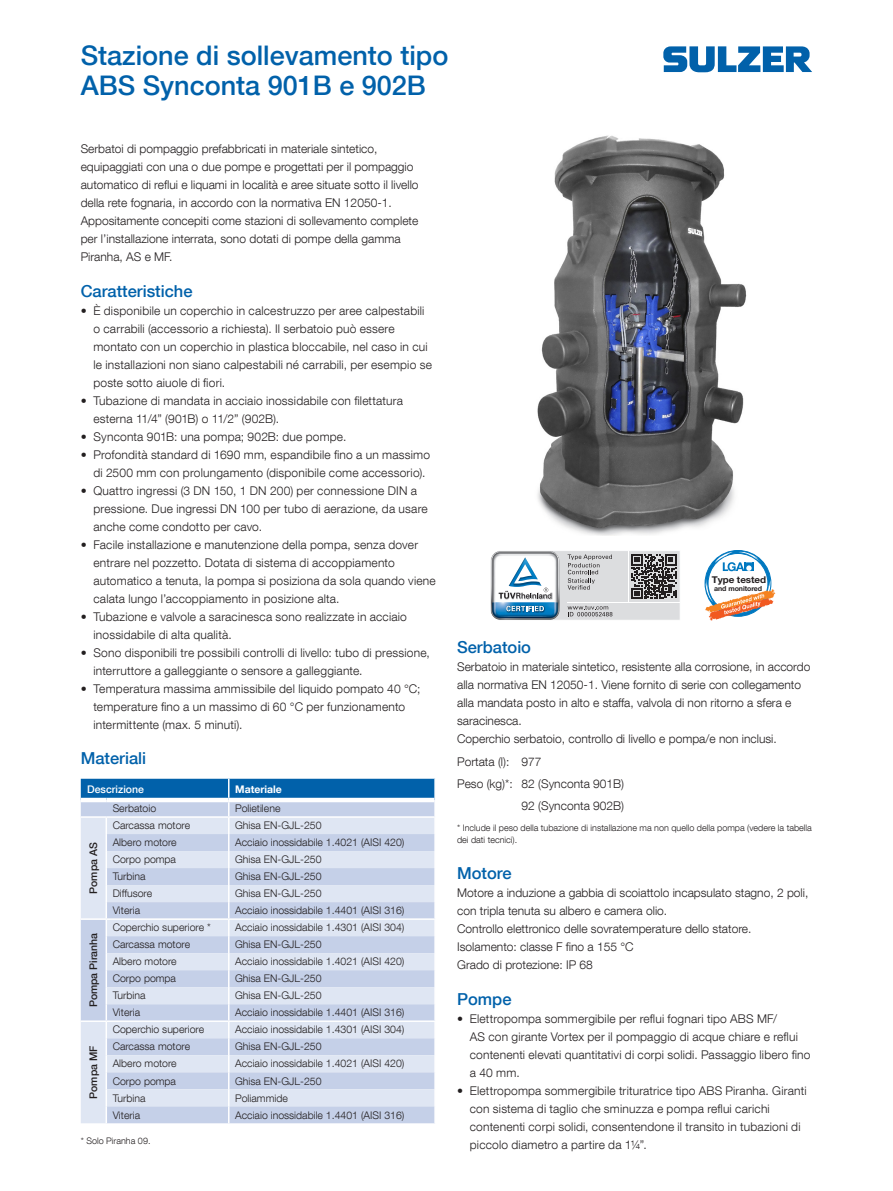
<style>
.page{position:relative;width:893px;height:1191px;background:#fff}
.page>*{position:absolute;margin:0;border:0;box-sizing:border-box;transform-origin:0 0}
.t1{font:500 27px/30px "Helvetica Neue LT Com";color:#0161aa}
.Subtitle{font:500 16.5px "Helvetica Neue LT Com";color:#0161aa}
.Body_text{font:300 12px/18px "Helvetica Neue LT Com";letter-spacing:.015em;color:#231f20}
.Table_text{font:300 10.5px "Helvetica Neue LT Com";color:#231f20}
.Table_text-2{font:500 10.5px "Helvetica Neue LT Com";color:#231f20}
.Table_column_title{font:500 10.5px "Helvetica Neue LT Com";color:#fff}
.Table_column_title-2{font:700 10.5px "Helvetica Neue LT Com";color:#fff}
.t2{font:700 9.3px "Helvetica Neue LT Com";letter-spacing:-.01em;color:#231f20;scale:1.05 1}
.Body_text-2{font:300 9px/12px "Helvetica Neue LT Com";color:#231f20}
.Disclaimer__black{font:300 9px "Helvetica Neue LT Com";color:#231f20}
.t3{font:700 7.05px "Helvetica Neue LT Com";letter-spacing:-.01em;color:#231f20}
</style>
<div class="page">
<svg style="left:663px;top:46px;width:149px;height:26px"></svg>
<img style="left:537px;top:135px;width:210px;height:401px">
<svg style="left:81px;top:778px;width:354px;height:345px;background:#c8d5ea"></svg>
<svg style="left:705px;top:550px;width:70px;height:70px"></svg>
<svg style="left:490px;top:551px;width:190px;height:69px"></svg>
<p class="t1" style="left:81px;top:40px;width:369px">Stazione di sollevamento tipo<br>ABS Synconta 901B e 902B</p>
<p class="Body_text" style="left:81px;top:139px;width:339px">Serbatoi di pompaggio prefabbricati in materiale sintetico, equipaggiati con una o due pompe e progettati per il pompaggio automatico di reflui e liquami in località e aree situate sotto il livello della rete fognaria, in accordo con la normativa EN 12050-1.<br>Appositamente concepiti come stazioni di sollevamento complete per l’installazione interrata, sono dotati di pompe della gamma Piranha, AS e MF.</p>
<p class="Subtitle" style="left:81px;top:281px;width:113px">Caratteristiche</p>
<p class="Body_text" style="left:93px;top:301px;width:340px;text-indent:-13px">• È disponibile un coperchio in calcestruzzo per aree calpestabili o carrabili (accessorio a richiesta). Il serbatoio può essere montato con un coperchio in plastica bloccabile, nel caso in cui le installazioni non siano calpestabili né carrabili, per esempio se poste sotto aiuole di fiori.</p>
<p class="Body_text" style="left:93px;top:391px;width:311px;text-indent:-13px">• Tubazione di mandata in acciaio inossidabile con filettatura esterna 11/4” (901B) o 11/2” (902B).</p>
<p class="Body_text" style="left:81px;top:427px;width:267px">• Synconta 901B: una pompa; 902B: due pompe.</p>
<p class="Body_text" style="left:93px;top:445px;width:338px;text-indent:-13px">• Profondità standard di 1690 mm, espandibile fino a un massimo di 2500 mm con prolungamento (disponibile come accessorio).</p>
<p class="Body_text" style="left:93px;top:481px;width:336px;text-indent:-13px">• Quattro ingressi (3 DN 150, 1 DN 200) per connessione DIN a pressione. Due ingressi DN 100 per tubo di aerazione, da usare anche come condotto per cavo.</p>
<p class="Body_text" style="left:93px;top:535px;width:344px;text-indent:-13px">• Facile installazione e manutenzione della pompa, senza dover entrare nel pozzetto. Dotata di sistema di accoppiamento automatico a tenuta, la pompa si posiziona da sola quando viene calata lungo l’accoppiamento in posizione alta.</p>
<p class="Body_text" style="left:93px;top:607px;width:315px;text-indent:-13px">• Tubazione e valvole a saracinesca sono realizzate in acciaio inossidabile di alta qualità.</p>
<p class="Body_text" style="left:93px;top:643px;width:338px;text-indent:-13px">• Sono disponibili tre possibili controlli di livello: tubo di pressione, interruttore a galleggiante o sensore a galleggiante.</p>
<p class="Body_text" style="left:93px;top:679px;width:328px;text-indent:-13px">• Temperatura massima ammissibile del liquido pompato 40 °C; temperature fino a un massimo di 60 °C per funzionamento intermittente (max. 5 minuti).</p>
<p class="Subtitle" style="left:81px;top:748px;width:67px">Materiali</p>
<p class="Table_column_title" style="left:87px;top:783px;width:58px">Descrizione</p>
<p class="Table_column_title-2" style="left:235px;top:782px;width:48px">Materiale</p>
<p class="Table_text" style="left:113px;top:802px;width:45px">Serbatoio</p>
<p class="Table_text" style="left:235px;top:802px;width:47px">Polietilene</p>
<p class="Table_text-2" style="left:87px;top:893px;width:53px;rotate:-90deg">Pompa AS</p>
<p class="Table_text" style="left:113px;top:819px;width:79px">Carcassa motore</p>
<p class="Table_text" style="left:235px;top:819px;width:88px">Ghisa EN-GJL-250</p>
<p class="Table_text" style="left:113px;top:836px;width:66px">Albero motore</p>
<p class="Table_text" style="left:235px;top:836px;width:171px">Acciaio inossidabile 1.4021 (AISI 420)</p>
<p class="Table_text" style="left:113px;top:853px;width:65px">Corpo pompa</p>
<p class="Table_text" style="left:235px;top:853px;width:88px">Ghisa EN-GJL-250</p>
<p class="Table_text" style="left:113px;top:870px;width:34px">Turbina</p>
<p class="Table_text" style="left:235px;top:870px;width:88px">Ghisa EN-GJL-250</p>
<p class="Table_text" style="left:113px;top:887px;width:41px">Diffusore</p>
<p class="Table_text" style="left:235px;top:887px;width:88px">Ghisa EN-GJL-250</p>
<p class="Table_text" style="left:113px;top:904px;width:29px">Viteria</p>
<p class="Table_text" style="left:235px;top:904px;width:171px">Acciaio inossidabile 1.4401 (AISI 316)</p>
<p class="Table_text-2" style="left:87px;top:1007px;width:76px;rotate:-90deg">Pompa Piranha</p>
<p class="Table_text" style="left:113px;top:921px;width:100px">Coperchio superiore *</p>
<p class="Table_text" style="left:235px;top:921px;width:171px">Acciaio inossidabile 1.4301 (AISI 304)</p>
<p class="Table_text" style="left:113px;top:938px;width:79px">Carcassa motore</p>
<p class="Table_text" style="left:235px;top:938px;width:88px">Ghisa EN-GJL-250</p>
<p class="Table_text" style="left:113px;top:955px;width:66px">Albero motore</p>
<p class="Table_text" style="left:235px;top:955px;width:171px">Acciaio inossidabile 1.4021 (AISI 420)</p>
<p class="Table_text" style="left:113px;top:972px;width:65px">Corpo pompa</p>
<p class="Table_text" style="left:235px;top:972px;width:88px">Ghisa EN-GJL-250</p>
<p class="Table_text" style="left:113px;top:989px;width:34px">Turbina</p>
<p class="Table_text" style="left:235px;top:989px;width:88px">Ghisa EN-GJL-250</p>
<p class="Table_text" style="left:113px;top:1006px;width:29px">Viteria</p>
<p class="Table_text" style="left:235px;top:1006px;width:171px">Acciaio inossidabile 1.4401 (AISI 316)</p>
<p class="Table_text" style="left:113px;top:1023px;width:93px">Coperchio superiore</p>
<p class="Table_text" style="left:235px;top:1023px;width:171px">Acciaio inossidabile 1.4301 (AISI 304)</p>
<p class="Table_text" style="left:113px;top:1040px;width:79px">Carcassa motore</p>
<p class="Table_text" style="left:235px;top:1040px;width:88px">Ghisa EN-GJL-250</p>
<p class="Table_text" style="left:113px;top:1057px;width:66px">Albero motore</p>
<p class="Table_text" style="left:235px;top:1057px;width:171px">Acciaio inossidabile 1.4021 (AISI 420)</p>
<p class="Table_text" style="left:113px;top:1074px;width:65px">Corpo pompa</p>
<p class="Table_text" style="left:235px;top:1074px;width:88px">Ghisa EN-GJL-250</p>
<p class="Table_text" style="left:113px;top:1091px;width:34px">Turbina</p>
<p class="Table_text" style="left:235px;top:1091px;width:54px">Poliammide</p>
<p class="Table_text" style="left:113px;top:1108px;width:29px">Viteria</p>
<p class="Table_text" style="left:235px;top:1108px;width:171px">Acciaio inossidabile 1.4401 (AISI 316)</p>
<p class="Disclaimer__black" style="left:81px;top:1135px;width:71px">* Solo Piranha 09.</p>
<p class="Table_text-2" style="left:87px;top:1098px;width:55px;rotate:-90deg">Pompa MF</p>
<p class="t2" style="left:712px;top:573px;width:53px">Type tested</p>
<p class="t3" style="left:714px;top:584px;width:49px">and monitored</p>
<p class="Subtitle" style="left:457px;top:637px;width:75px">Serbatoio</p>
<p class="Body_text" style="left:457px;top:658px;width:355px">Serbatoio in materiale sintetico, resistente alla corrosione, in accordo alla normativa EN 12050-1. Viene fornito di serie con collegamento alla mandata posto in alto e staffa, valvola di non ritorno a sfera e saracinesca.</p>
<p class="Body_text" style="left:457px;top:730px;width:321px">Coperchio serbatoio, controllo di livello e pompa/e non inclusi.</p>
<p class="Body_text" style="left:457px;top:752px;width:86px">Portata (l): 977</p>
<p class="Body_text" style="left:457px;top:774px;width:169px">Peso (kg)*: 82 (Synconta 901B)</p>
<p class="Body_text" style="left:522px;top:796px;width:104px">92 (Synconta 902B)</p>
<p class="Body_text-2" style="left:457px;top:821px;width:356px">* Include il peso della tubazione di installazione ma non quello della pompa (vedere la tabella dei dati tecnici).</p>
<p class="Subtitle" style="left:457px;top:863px;width:56px">Motore</p>
<p class="Body_text" style="left:457px;top:883px;width:353px">Motore a induzione a gabbia di scoiattolo incapsulato stagno, 2 poli, con tripla tenuta su albero e camera olio.</p>
<p class="Body_text" style="left:457px;top:919px;width:296px">Controllo elettronico delle sovratemperature dello statore.</p>
<p class="Body_text" style="left:457px;top:937px;width:178px">Isolamento: classe F fino a 155 °C</p>
<p class="Body_text" style="left:457px;top:955px;width:137px">Grado di protezione: IP 68</p>
<p class="Subtitle" style="left:457px;top:989px;width:56px">Pompe</p>
<p class="Body_text" style="left:470px;top:1009px;width:342px;text-indent:-13px">• Elettropompa sommergibile per reflui fognari tipo ABS MF/<br>AS con girante Vortex per il pompaggio di acque chiare e reflui contenenti elevati quantitativi di corpi solidi. Passaggio libero fino a 40 mm.</p>
<p class="Body_text" style="left:470px;top:1081px;width:338px;text-indent:-13px">• Elettropompa sommergibile trituratrice tipo ABS Piranha. Giranti con sistema di taglio che sminuzza e pompa reflui carichi contenenti corpi solidi, consentendone il transito in tubazioni di piccolo diametro a partire da 1¼”.</p>
</div>
